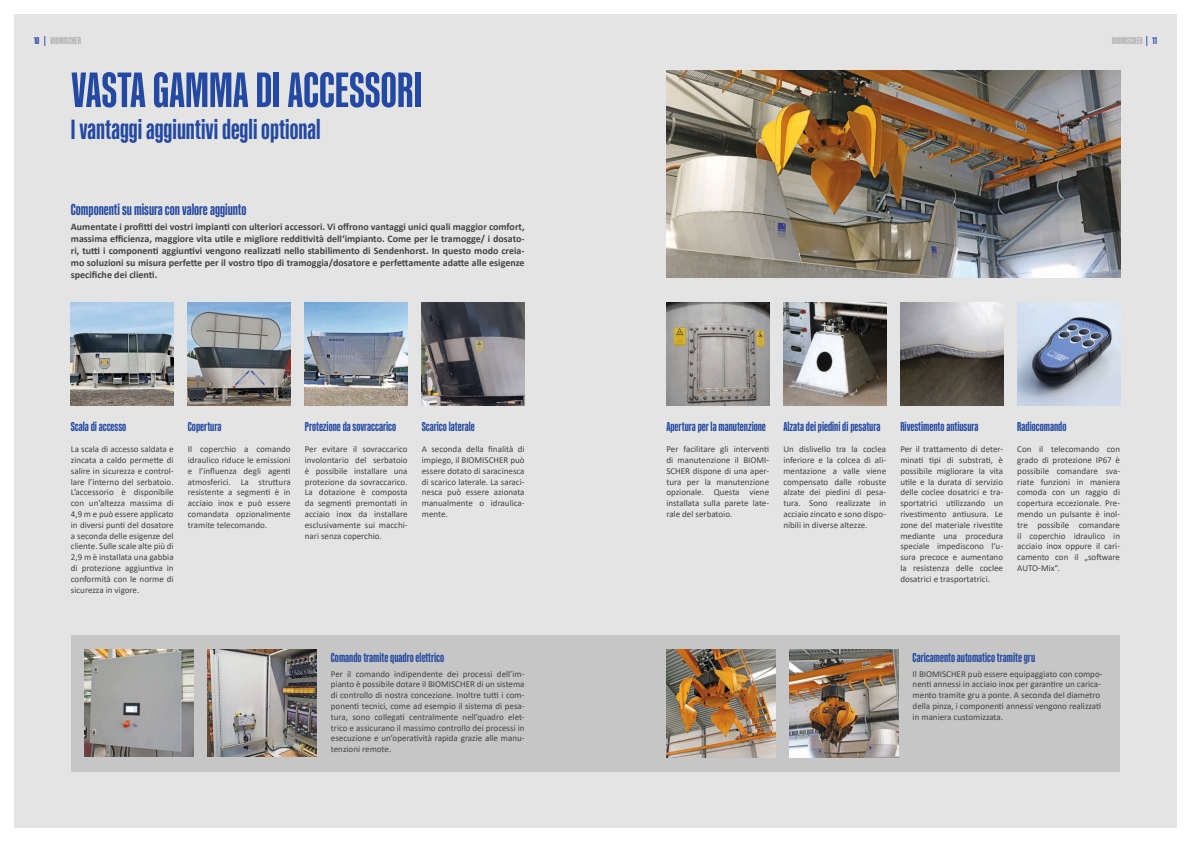
<style>
.page{position:relative;width:1191px;height:842px;background:#fff}
.page>*{position:absolute;margin:0;border:0;box-sizing:border-box;transform-origin:0 0}
.t1{font:700 50px "Kaneda Gothic";color:#2449a2}
.t2{font:700 28px "Kaneda Gothic";color:#2449a2}
.t3{font:700 16px "Kaneda Gothic";color:#2449a2}
.t4{font:700 13px "Kaneda Gothic";color:#2449a2}
.t5{font:700 10px/12px "Calibri";color:#424241;text-align:justify}
.t6{font:700 10px "Kaneda Gothic";color:#b1b1b1}
.t7{font:9px/10.8px "Calibri";color:#424241;text-align:justify}
.s1{color:#2449a2}
</style>
<div class="page">
<div style="left:14px;top:14px;width:581px;height:814px;background:#e4e4e4"></div>
<img style="left:188px;top:302px;width:103px;height:103px">
<img style="left:71px;top:302px;width:103px;height:103px">
<div style="left:71px;top:635px;width:524px;height:136px;background:#c6c6c6"></div>
<img style="left:305px;top:302px;width:102px;height:103px">
<img style="left:422px;top:302px;width:102px;height:103px">
<img style="left:85px;top:649px;width:108px;height:108px">
<img style="left:208px;top:649px;width:109px;height:108px">
<div style="left:595px;top:14px;width:581px;height:814px;background:#e4e4e4"></div>
<div style="left:595px;top:635px;width:525px;height:136px;background:#c6c6c6"></div>
<img style="left:783px;top:302px;width:103px;height:103px">
<img style="left:1017px;top:302px;width:103px;height:103px">
<img style="left:900px;top:302px;width:103px;height:103px">
<img style="left:666px;top:71px;width:454px;height:207px">
<img style="left:666px;top:649px;width:109px;height:108px">
<img style="left:789px;top:649px;width:109px;height:108px">
<img style="left:666px;top:302px;width:103px;height:103px">
<p class="t6" style="left:34px;top:35px;width:49px"><span class="s1">10 |</span> BIOMISCHER</p>
<p class="t6" style="left:1112px;top:35px;width:46px">BIOMISCHER <span class="s1">| 11</span></p>
<h1 class="t1" style="left:71px;top:62px;width:352px">VASTA GAMMA DI ACCESSORI</h1>
<h2 class="t2" style="left:71px;top:114px;width:251px">I vantaggi aggiuntivi degli optional</h2>
<h3 class="t3" style="left:71px;top:200px;width:177px">Componenti su misura con valore aggiunto</h3>
<p class="t5" style="left:71px;top:220px;width:455px">Aumentate i profitti dei vostri impianti con ulteriori accessori. Vi offrono vantaggi unici quali maggior comfort, massima efficienza, maggiore vita utile e migliore redditività dell‘impianto. Come per le tramogge/ i dosato&shy;ri, tutti i componenti aggiuntivi vengono realizzati nello stabilimento di Sendenhorst. In questo modo creia&shy;mo soluzioni su misura perfette per il vostro tipo di tramoggia/dosatore e perfettamente adatte alle esigenze specifiche dei clienti.</p>
<h3 class="t4" style="left:71px;top:419px;width:57px">Scala di accesso</h3>
<p class="t7" style="left:71px;top:443px;width:104px">La scala di accesso saldata e zincata a caldo permette di salire in sicurezza e control&shy;lare l’interno del serbatoio.<br>L’accessorio è disponibile con un’altezza massima di 4,9 m e può essere applicato in diversi punti del dosatore a seconda delle esigenze del cliente. Sulle scale alte più di 2,9 m è installata una gabbia di protezione aggiuntiva in conformità con le norme di sicurezza in vigore.</p>
<h3 class="t4" style="left:188px;top:419px;width:35px">Copertura</h3>
<p class="t7" style="left:188px;top:443px;width:104px">Il coperchio a comando idraulico riduce le emissioni e l’influenza degli agenti atmosferici. La struttura resistente a segmenti è in acciaio inox e può essere comandata opzionalmente tramite telecomando.</p>
<h3 class="t4" style="left:305px;top:419px;width:93px">Protezione da sovraccarico</h3>
<p class="t7" style="left:305px;top:443px;width:104px">Per evitare il sovraccarico involontario del serbatoio è possibile installare una protezione da sovraccarico.<br>La dotazione è composta da segmenti premontati in acciaio inox da installare esclusivamente sui macchi&shy;nari senza coperchio.</p>
<h3 class="t4" style="left:422px;top:419px;width:54px">Scarico laterale</h3>
<p class="t7" style="left:422px;top:443px;width:104px">A seconda della finalità di impiego, il BIOMISCHER può essere dotato di saracinesca di scarico laterale. La saraci&shy;nesca può essere azionata manualmente o idraulica&shy;mente.</p>
<h3 class="t4" style="left:331px;top:650px;width:115px">Comando tramite quadro elettrico</h3>
<p class="t7" style="left:331px;top:668px;width:195px">Per il comando indipendente dei processi dell’im&shy;pianto è possibile dotare il BIOMISCHER di un sistema di controllo di nostra concezione. Inoltre tutti i com&shy;ponenti tecnici, come ad esempio il sistema di pesa&shy;tura, sono collegati centralmente nell’quadro elet&shy;trico e assicurano il massimo controllo dei processi in esecuzione e un’operatività rapida grazie alle manu&shy;tenzioni remote.</p>
<h3 class="t4" style="left:666px;top:419px;width:101px">Apertura per la manutenzione</h3>
<p class="t7" style="left:666px;top:443px;width:104px">Per facilitare gli interventi di manutenzione il BIOMI-SCHER dispone di una aper&shy;tura per la manutenzione opzionale. Questa viene installata sulla parete late&shy;rale del serbatoio.</p>
<h3 class="t4" style="left:783px;top:419px;width:99px">Alzata dei piedini di pesatura</h3>
<p class="t7" style="left:783px;top:443px;width:104px">Un dislivello tra la coclea inferiore e la colcea di ali&shy;mentazione a valle viene compensato dalle robuste alzate dei piedini di pesa&shy;tura. Sono realizzate in acciaio zincato e sono dispo&shy;nibili in diverse altezze.</p>
<h3 class="t4" style="left:900px;top:419px;width:80px">Rivestimento antiusura</h3>
<p class="t7" style="left:900px;top:443px;width:104px">Per il trattamento di deter&shy;minati tipi di substrati, è possibile migliorare la vita utile e la durata di servizio delle coclee dosatrici e tra&shy;sportatrici utilizzando un rivestimento antiusura. Le zone del materiale rivestite mediante una procedura speciale impediscono l‘u&shy;sura precoce e aumentano la resistenza delle coclee dosatrici e trasportatrici.</p>
<h3 class="t4" style="left:1017px;top:419px;width:51px">Radiocomando</h3>
<p class="t7" style="left:1017px;top:443px;width:104px">Con il telecomando con grado di protezione IP67 è possibile comandare sva&shy;riate funzioni in maniera comoda con un raggio di copertura eccezionale. Pre&shy;mendo un pulsante è inol&shy;tre possibile comandare il coperchio idraulico in acciaio inox oppure il cari&shy;camento con il „software AUTO-Mix“.</p>
<h3 class="t4" style="left:912px;top:650px;width:124px">Caricamento automatico tramite gru</h3>
<p class="t7" style="left:912px;top:668px;width:191px;text-align:left">Il BIOMISCHER può essere equipaggiato con compo&shy;nenti annessi in acciaio inox per garantire un carica&shy;mento tramite gru a ponte. A seconda del diametro della pinza, i componenti annessi vengono realizzati in maniera customizzata.</p>
</div>
